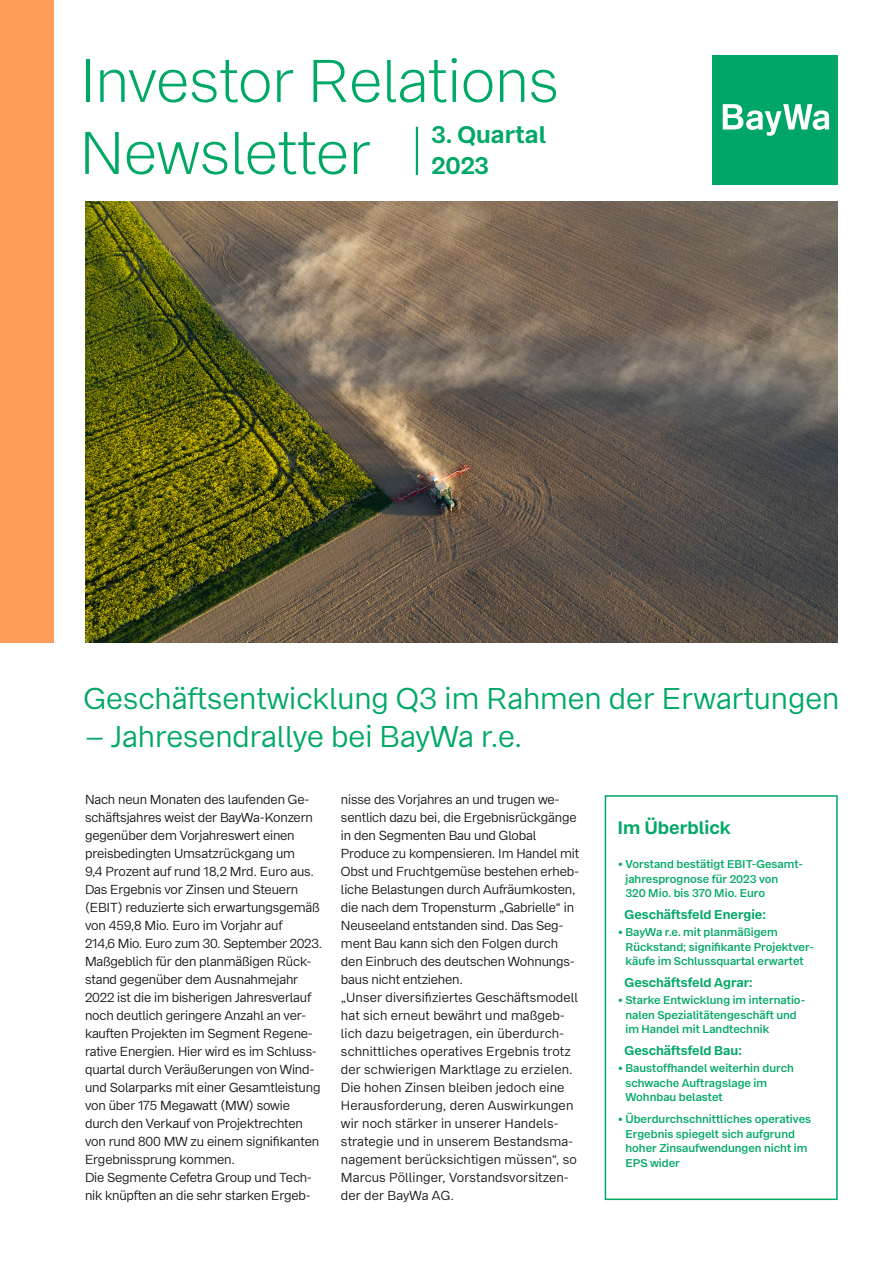
<style>
.page{position:relative;width:893px;height:1263px;background:#fff}
.page>*{position:absolute;margin:0;border:0;box-sizing:border-box;transform-origin:0 0}
.t1{font:300 60px/72px "Bay Wa Sans";letter-spacing:-.01em;color:#00a866}
.t2{font:30px "Bay Wa Sans";color:#00a866}
.t3{font:700 24px/31.2px "Bay Wa Sans";color:#00a866}
.t4{font:700 18px "Bay Wa Sans";color:#00a866}
.t5{font:13.05px/18px "Bay Wa Sans";letter-spacing:-.01em;color:#151616}
.t6{font:700 12.75px "Bay Wa Sans";color:#00a866}
.t7{font:600 11.25px/14.5px "Bay Wa Sans";color:#00a866}
</style>
<div class="page">
<div style="left:605px;top:795px;width:233px;height:405px;border:2px solid #00a866"></div>
<hr style="left:416px;top:127px;width:2px;height:48px;background:#00a866">
<div style="left:713px;top:55px;width:125px;height:130px;background:#00a668"></div>
<svg style="left:723px;top:104px;width:106px;height:32px"></svg>
<img style="left:85px;top:202px;width:753px;height:440px">
<div style="left:0;top:0;width:53px;height:642px;background:#ff9e58"></div>
<h1 class="t1" style="left:80px;top:45px;width:481px">Investor Relations<br>Newsletter</h1>
<h3 class="t3" style="left:431px;top:119px;width:116px">3. Quartal<br>2023</h3>
<h2 class="t2" style="left:84px;top:680px;width:757px">Geschäftsentwicklung Q3 im Rahmen der Erwartungen</h2>
<h2 class="t2" style="left:86px;top:718px;width:438px">– Jahresendrallye bei BayWa r.e.</h2>
<p class="t5" style="left:85px;top:790px;width:239px">Nach neun Monaten des laufenden Ge&shy;schäftsjahres weist der BayWa-Konzern gegenüber dem Vorjahreswert einen preisbedingten Umsatzrückgang um<br>9,4 Prozent auf rund 18,2 Mrd. Euro aus.<br>Das Ergebnis vor Zinsen und Steuern (EBIT) reduzierte sich erwartungsgemäß von 459,8 Mio. Euro im Vorjahr auf<br>214,6 Mio. Euro zum 30. September 2023.<br>Maßgeblich für den planmäßigen Rück&shy;stand gegenüber dem Ausnahmejahr 2022 ist die im bisherigen Jahresverlauf noch deutlich geringere Anzahl an ver&shy;kauften Projekten im Segment Regene&shy;rative Energien. Hier wird es im Schluss&shy;quartal durch Veräußerungen von Wind&shy;und Solarparks mit einer Gesamtleistung von über 175 Megawatt (MW) sowie durch den Verkauf von Projektrechten von rund 800 MW zu einem signifikanten Ergebnissprung kommen.<br>Die Segmente Cefetra Group und Tech&shy;nik knüpften an die sehr starken Ergeb-</p>
<p class="t5" style="left:341px;top:790px;width:240px">nisse des Vorjahres an und trugen we&shy;sentlich dazu bei, die Ergebnisrückgänge in den Segmenten Bau und Global Produce zu kompensieren. Im Handel mit Obst und Fruchtgemüse bestehen erheb&shy;liche Belastungen durch Aufräumkosten, die nach dem Tropensturm „Gabrielle“ in Neuseeland entstanden sind. Das Seg&shy;ment Bau kann sich den Folgen durch den Einbruch des deutschen Wohnungs&shy;baus nicht entziehen.<br>„Unser diversifiziertes Geschäftsmodell hat sich erneut bewährt und maßgeb&shy;lich dazu beigetragen, ein überdurch&shy;schnittliches operatives Ergebnis trotz der schwierigen Marktlage zu erzielen.<br>Die hohen Zinsen bleiben jedoch eine Herausforderung, deren Auswirkungen wir noch stärker in unserer Handels&shy;strategie und in unserem Bestandsma&shy;nagement berücksichtigen müssen“, so Marcus Pöllinger, Vorstandsvorsitzen&shy;der der BayWa AG.</p>
<h3 class="t4" style="left:618px;top:816px;width:115px">Im Überblick</h3>
<p class="t7" style="left:625px;top:857px;width:178px;text-indent:-7px">• Vorstand bestätigt EBIT-Gesamt&shy;jahresprognose für 2023 von<br>320 Mio. bis 370 Mio. Euro</p>
<p class="t6" style="left:625px;top:907px;width:143px">Geschäftsfeld Energie:</p>
<p class="t7" style="left:625px;top:925px;width:190px;text-indent:-7px">• BayWa r.e. mit planmäßigem<br>Rückstand; signifikante Projektver&shy;käufe im Schlussquartal erwartet</p>
<p class="t6" style="left:625px;top:975px;width:130px">Geschäftsfeld Agrar:</p>
<p class="t7" style="left:625px;top:993px;width:180px;text-indent:-7px">• Starke Entwicklung im internatio&shy;nalen Spezialitätengeschäft und im Handel mit Landtechnik</p>
<p class="t6" style="left:625px;top:1043px;width:119px">Geschäftsfeld Bau:</p>
<p class="t7" style="left:625px;top:1061px;width:170px;text-indent:-7px">• Baustoffhandel weiterhin durch schwache Auftragslage im<br>Wohnbau belastet</p>
<p class="t7" style="left:625px;top:1112px;width:187px;text-indent:-7px">• Überdurchschnittliches operatives<br>Ergebnis spiegelt sich aufgrund hoher Zinsaufwendungen nicht im<br>EPS wider</p>
</div>
